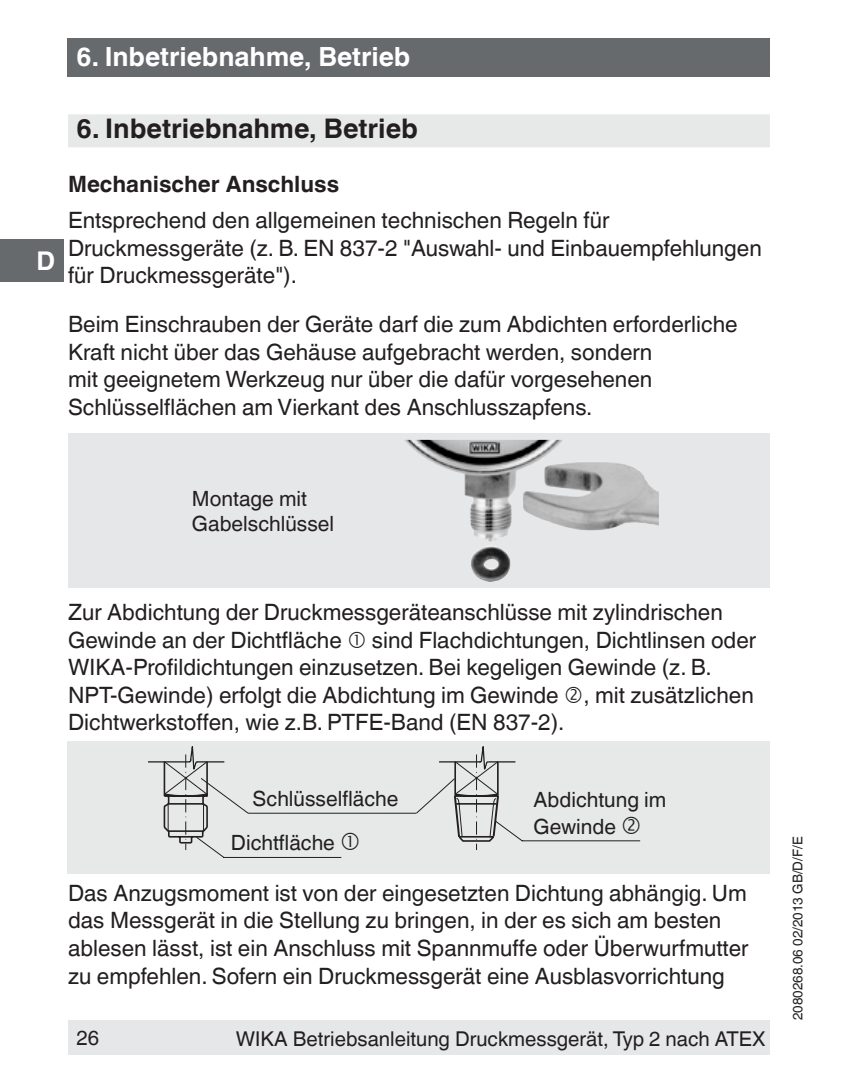
<style>
.page{position:relative;width:851px;height:1080px;background:#fff}
.page>*{position:absolute;margin:0;border:0;box-sizing:border-box;transform-origin:0 0}
.t1{font:700 27px "Helvetica World";color:#231f20}
.t2{font:700 26.4px "Helvetica World";color:#fff}
.t3{font:700 25.8px "Helvetica World";color:#fff}
.t4{font:22.5px/27.6px "Helvetica World";color:#231f20}
.t5{font:700 22.5px "Helvetica World";color:#231f20}
.t6{font:21px/25.5px "Helvetica World";color:#231f20}
.t7{font:20.4px "Helvetica World";color:#231f20}
.t8{font:13.5px "Helvetica World";color:#231f20}
</style>
<div class="page">
<div style="left:0;top:239px;width:64px;height:43px;background:#676a6d"></div>
<div style="left:67px;top:38px;width:703px;height:39px;background:#676a6d"></div>
<div style="left:68px;top:1020px;width:701px;height:34px;background:#e6e7e9"></div>
<div style="left:68px;top:741px;width:701px;height:132px;background:#e6e9e8"></div>
<div style="left:68px;top:433px;width:701px;height:155px;background:#e6e7e9"></div>
<img style="left:404px;top:440px;width:112px;height:102px">
<div style="left:68px;top:114px;width:701px;height:33px;background:#e6e9e8"></div>
<svg style="left:148px;top:746px;width:492px;height:112px"></svg>
<p class="t2" style="left:77px;top:41px;width:335px">6. Inbetriebnahme, Betrieb</p>
<p class="t3" style="left:37px;top:246px;width:20px">D</p>
<p class="t1" style="left:77px;top:113px;width:343px">6. Inbetriebnahme, Betrieb</p>
<p class="t5" style="left:68px;top:171px;width:273px">Mechanischer Anschluss</p>
<p class="t4" style="left:68px;top:207px;width:695px">Entsprechend den allgemeinen technischen Regeln für<br>Druckmessgeräte (z. B. EN 837-2 "Auswahl- und Einbauempfehlungen für Druckmessgeräte").</p>
<p class="t4" style="left:68px;top:310px;width:671px">Beim Einschrauben der Geräte darf die zum Abdichten erforderliche Kraft nicht über das Gehäuse aufgebracht werden, sondern<br>mit geeignetem Werkzeug nur über die dafür vorgesehenen Schlüsselflächen am Vierkant des Anschlusszapfens.</p>
<p class="t6" style="left:192px;top:486px;width:144px">Montage mit<br>Gabelschlüssel</p>
<p class="t4" style="left:68px;top:598px;width:656px">Zur Abdichtung der Druckmessgeräteanschlüsse mit zylindrischen<br>Gewinde an der Dichtfläche</p>
<p class="t4" style="left:68px;top:626px;width:689px;text-indent:304px">sind Flachdichtungen, Dichtlinsen oder WIKA-Profildichtungen einzusetzen. Bei kegeligen Gewinde (z. B.<br>NPT-Gewinde) erfolgt die Abdichtung im Gewinde , mit zusätzlichen Dichtwerkstoffen, wie z.B. PTFE-Band (EN 837-2).</p>
<p class="t6" style="left:252px;top:786px;width:147px">Schlüsselfläche</p>
<p class="t6" style="left:533px;top:786px;width:134px;line-height:27px">Abdichtung im<br>Gewinde</p>
<p class="t6" style="left:231px;top:830px;width:105px">Dichtfläche</p>
<p class="t4" style="left:68px;top:879px;width:682px">Das Anzugsmoment ist von der eingesetzten Dichtung abhängig. Um das Messgerät in die Stellung zu bringen, in der es sich am besten ablesen lässt, ist ein Anschluss mit Spannmuffe oder Überwurfmutter zu empfehlen. Sofern ein Druckmessgerät eine Ausblasvorrichtung</p>
<p class="t7" style="left:77px;top:1026px;width:24px">26</p>
<p class="t7" style="left:236px;top:1027px;width:531px">WIKA Betriebsanleitung Druckmessgerät, Typ 2 nach ATEX</p>
<p class="t8" style="left:790px;top:1020px;width:185px;rotate:-90deg">2080268.06 02/2013 GB/D/F/E</p>
</div>
